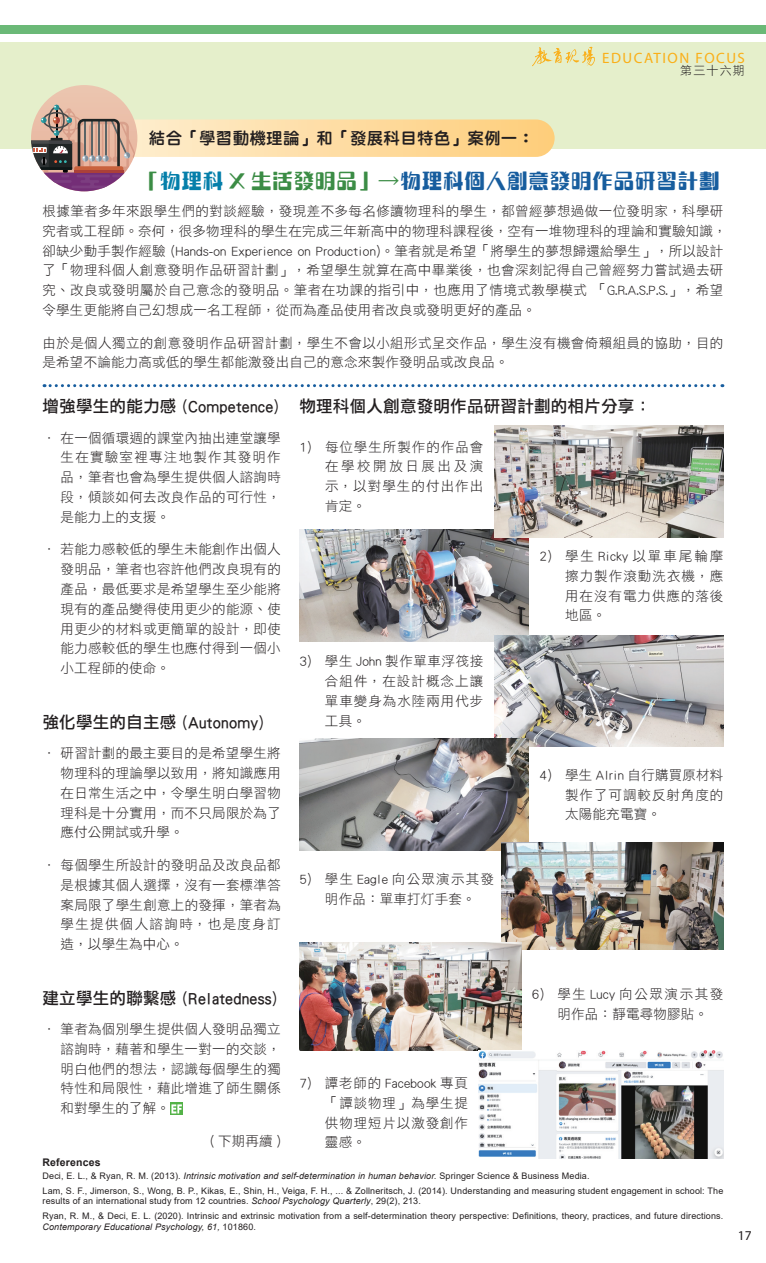
<style>
.page{position:relative;width:766px;height:1263px;background:#fff}
.page>*{position:absolute;margin:0;border:0;box-sizing:border-box;transform-origin:0 0}
.t1{font:700 21px "M Computer HK";letter-spacing:.015em;color:#175d9e}
.t2{font:16.5px "DF Li Hei Md HK BF";letter-spacing:.015em;color:#231f20}
.t3{font:16.5px "DF Yuan W8 WINP BF";letter-spacing:.015em;color:#231f20}
.t4{font:15px "Myriad Pro";letter-spacing:.1em;color:#faaf18}
.t5{font:13.5px/19.8px "DF Li Hei W3 WINP BF";letter-spacing:.02em;color:#231f20;text-align:justify}
.t6{font:13.5px "Myriad Pro";color:#231f20}
.t7{font:12px "DF Li Hei W3 WINP BF";letter-spacing:.1em;color:#231f20}
.t8{font:700 10.5px "Arial";letter-spacing:.015em;color:#231f20}
.t9{font:9px/14.7px "Arial";letter-spacing:.015em;color:#231f20}
.t10{font:italic 9px "Arial";letter-spacing:.015em;color:#231f20}
.s1{color:#3b8c45}
.s2{color:#057faa}
.s3{font-family:"DF Li Hei W3 WINP BF";font-weight:400;color:#3b8c45}
.s4{font-family:"Adobe Ming Std";font-weight:300}
.s5{font-style:italic}
.s6{font-style:normal}
</style>
<div class="page">
<div style="left:0;top:43px;width:765px;height:106px;background:#e5efcb"></div>
<img style="left:532px;top:47px;width:63px;height:19px">
<div style="left:0;top:26px;width:765px;height:8px;background:#6bb977"></div>
<svg style="left:82px;top:119px;width:472px;height:38px;background:#fddda3"></svg>
<div style="left:31px;top:85px;width:106px;height:106px;background:#ebc3ad;border-radius:53px"></div>
<svg style="left:31px;top:105px;width:106px;height:86px"></svg>
<svg style="left:44px;top:384px;width:678px;height:3px"></svg>
<svg style="left:170px;top:1102px;width:13px;height:13px"></svg>
<svg style="left:171px;top:1104px;width:11px;height:9px"></svg>
<img style="left:299px;top:530px;width:229px;height:111px">
<img style="left:494px;top:635px;width:229px;height:112px">
<img style="left:299px;top:739px;width:229px;height:111px">
<img style="left:494px;top:426px;width:229px;height:111px">
<img style="left:501px;top:842px;width:222px;height:108px">
<img style="left:299px;top:942px;width:222px;height:108px">
<img style="left:478px;top:1050px;width:245px;height:108px">
<p class="t4" style="left:602px;top:50px;width:144px">EDUCATION FOCUS</p>
<p class="t7" style="left:680px;top:64px;width:66px">第三十六期</p>
<p class="t3" style="left:149px;top:130px;width:386px">結合「學習動機理論」和「發展科目特色」案例一：</p>
<h1 class="t1" style="left:138px;top:166px;width:582px"><span class="s1">「</span><span class="s2">物理科</span> <span class="s1">X 生活發明品」</span><span class="s3">→</span>物理科個人創意發明作品研習計劃</h1>
<p class="t5" style="left:43px;top:201px;width:685px;text-align:left">根據筆者多年來跟學生們的對談經驗，發現差不多每名修讀物理科的學生，都曾經夢想過做一位發明家，科學研究者或工程師。奈何，很多物理科的學生在完成三年新高中的物理科課程後，空有一堆物理科的理論和實驗知識，卻缺少動手製作經驗 (Hands-on Experience on Production)。筆者就是希望「將學生的夢想歸還給學生」，所以設計了「物理科個人創意發明作品研習計劃」，希望學生就算在高中畢業後，也會深刻記得自己曾經努力嘗試過去研究、改良或發明屬於自己意念的發明品。筆者在功課的指引中，也應用了情境式教學模式「G.R.A.S.P.S.」，希望令學生更能將自己幻想成一名工程師，從而為產品使用者改良或發明更好的產品。</p>
<p class="t5" style="left:43px;top:333px;width:682px">由於是個人獨立的創意發明作品研習計劃，學生不會以小組形式呈交作品，學生沒有機會倚賴組員的協助，目的是希望不論能力高或低的學生都能激發出自己的意念來製作發明品或改良品。</p>
<p class="t2" style="left:43px;top:398px;width:238px">增強學生的能力感 (Competence)</p>
<p class="t5" style="left:61px;top:428px;width:222px;text-indent:-18px">． 在一個循環週的課堂內抽出連堂讓學生在實驗室裡專注地製作其發明作品，筆者也會為學生提供個人諮詢時段，傾談如何去改良作品的可行性，是能力上的支援。</p>
<p class="t5" style="left:61px;top:539px;width:222px;text-indent:-18px">． 若能力感較低的學生未能創作出個人發明品，筆者也容許他們改良現有的產品，最低要求是希望學生至少能將現有的產品變得使用更少的能源、使用更少的材料或更簡單的設計，即使能力感較低的學生也應付得到一個小小工程師的使命。</p>
<p class="t2" style="left:43px;top:714px;width:223px">強化學生的自主感 (Autonomy)</p>
<p class="t5" style="left:61px;top:743px;width:222px;text-indent:-18px">． 研習計劃的最主要目的是希望學生將物理科的理論學以致用，將知識應用在日常生活之中，令學生明白學習物理科是十分實用，而不只局限於為了應付公開試或升學。</p>
<p class="t5" style="left:61px;top:855px;width:222px;text-indent:-18px">． 每個學生所設計的發明品及改良品都是根據其個人選擇，沒有一套標準答案局限了學生創意上的發揮，筆者為學生提供個人諮詢時，也是度身訂造，以學生為中心。</p>
<p class="t2" style="left:43px;top:990px;width:236px">建立學生的聯繫感 (Relatedness)</p>
<p class="t5" style="left:61px;top:1019px;width:222px;text-indent:-18px">． 筆者為個別學生提供個人發明品獨立諮詢時，藉著和學生一對一的交談，明白他們的想法，認識每個學生的獨特性和局限性，藉此增進了師生關係和對學生的了解。</p>
<p class="t5" style="left:210px;top:1131px;width:72px">( 下期再續 )</p>
<p class="t2" style="left:299px;top:398px;width:353px">物理科個人創意發明作品研習計劃的相片分享：</p>
<p class="t5" style="left:325px;top:437px;width:160px;text-indent:-26px">1) 每位學生所製作的作品會在學校開放日展出及演示，以對學生的付出作出肯定。</p>
<p class="t5" style="left:325px;top:651px;width:160px;text-indent:-26px">3) 學生 John 製作單車浮筏接合組件，在設計概念上讓單車變身為水陸兩用代步工具。</p>
<p class="t5" style="left:299px;top:869px;width:196px;text-align:center">5) 學生 Eagle 向公眾演示其發明作品：單車打<span class="s4">灯</span>手套。</p>
<p class="t5" style="left:325px;top:1073px;width:145px;text-indent:-26px">7) 譚老師的 Facebook 專頁「譚談物理」為學生提供物理短片以激發創作靈感。</p>
<p class="t5" style="left:565px;top:546px;width:160px;text-indent:-26px">2) 學生 Ricky 以單車尾輪摩擦力製作滾動洗衣機，應用在沒有電力供應的落後地區。</p>
<p class="t5" style="left:565px;top:765px;width:160px;text-indent:-26px">4) 學生 Alrin 自行購買原材料製作了可調較反射角度的太陽能充電寶。</p>
<p class="t5" style="left:557px;top:984px;width:167px;text-indent:-26px">6) 學生 Lucy 向公眾演示其發明作品：靜電尋物膠貼。</p>
<p class="t8" style="left:43px;top:1154px;width:60px">References</p>
<p class="t9" style="left:43px;top:1168px;width:682px">Deci, E. L., &amp; Ryan, R. M. (2013). <span class="s5">Intrinsic motivation and self-determination in human behavior.</span> Springer Science &amp; Business Media.<br>Lam, S. F., Jimerson, S., Wong, B. P., Kikas, E., Shin, H., Veiga, F. H., ... &amp; Zollneritsch, J. (2014). Understanding and measuring student engagement in school: The</p>
<p class="t9" style="left:43px;top:1194px;width:682px">results of an international study from 12 countries. <span class="s5">School Psychology Quarterly</span>, 29(2), 213.<br>Ryan, R. M., &amp; Deci, E. L. (2020). Intrinsic and extrinsic motivation from a self-determination theory perspective: Definitions, theory, practices, and future directions.</p>
<p class="t10" style="left:43px;top:1221px;width:215px">Contemporary Educational Psychology, 61, <span class="s6">101860.</span></p>
<p class="t6" style="left:737px;top:1228px;width:16px">17</p>
</div>
